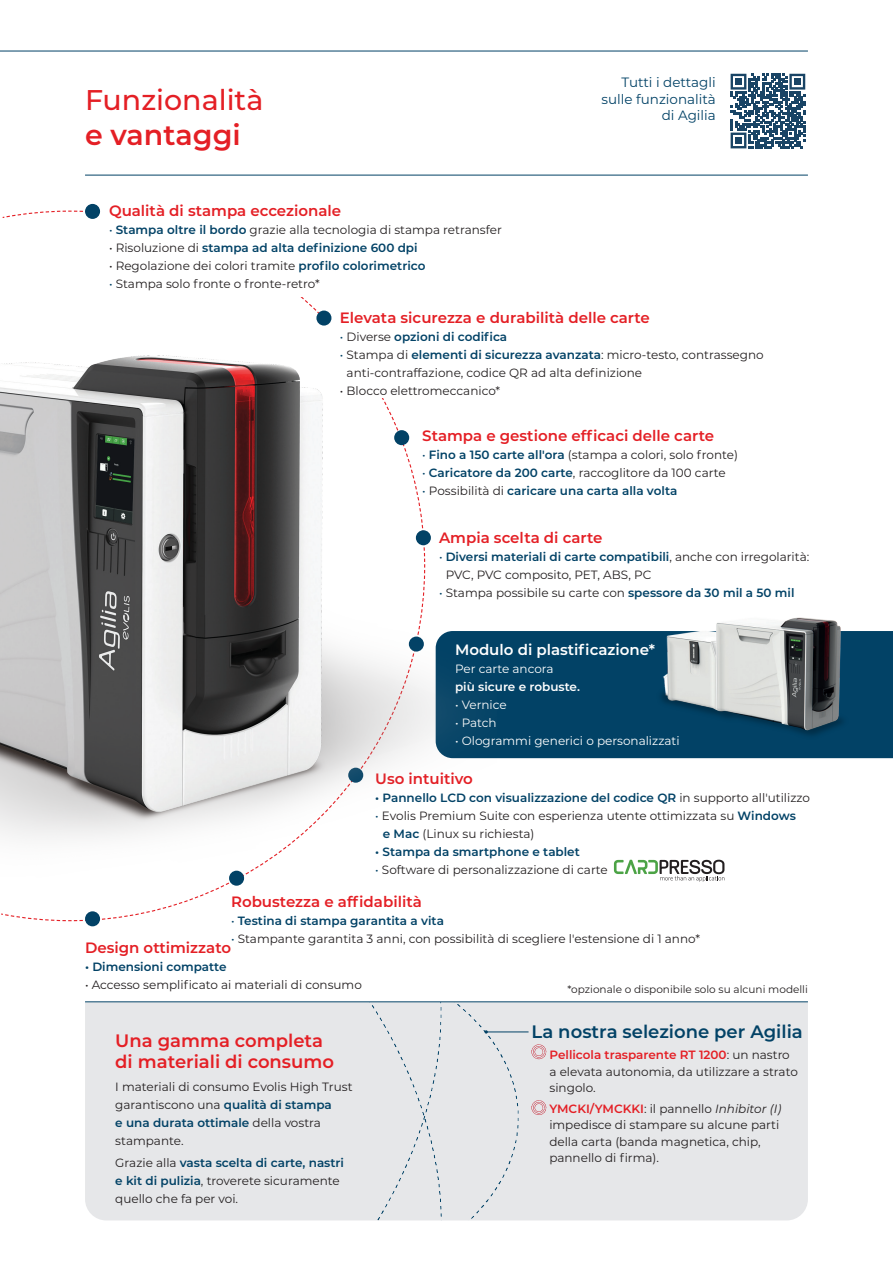
<style>
.page{position:relative;width:893px;height:1263px;background:#fff}
.page>*{position:absolute;margin:0;border:0;box-sizing:border-box;transform-origin:0 0}
.t1{font:500 28.5px "Montserrat";color:#e41f25}
.t2{font:600 28.5px "Montserrat";color:#e41f25}
.t3{font:600 18px/21px "Montserrat";color:#e41f25}
.t4{font:600 18px "Montserrat";color:#024266}
.t5{font:600 15px "Montserrat";color:#e41f25}
.t6{font:600 15px "Montserrat";color:#fff}
.t7{font:13.5px/16.2px "Montserrat";color:#024266;text-align:right}
.t8{font:12px/18px "Montserrat";color:#231f20}
.t9{font:600 12px "Montserrat";color:#024266}
.t10{font:12px "Montserrat";color:#fff}
.t11{font:600 12px "Montserrat";color:#fff}
.t12{font:10.5px "Montserrat";color:#231f20}
.s1{color:#024266}
.s2{font-weight:600;color:#024266}
.s3{font-weight:400;color:#231f20}
.s4{font-weight:400}
.s5{font-weight:600;color:#e41f25}
.s6{font-style:italic}
</style>
<div class="page">
<div style="left:519px;top:1002px;width:289px;height:218px;background:#e6e7e9"></div>
<div style="left:85px;top:1002px;width:434px;height:218px;background:#e6e7e9"></div>
<hr style="left:0;top:51px;width:808px;height:1px;background:#024266">
<hr style="left:85px;top:175px;width:723px;height:1px;background:#024266">
<hr style="left:85px;top:1001px;width:723px;height:1px;background:#024266">
<div style="left:496px;top:631px;width:397px;height:127px;background:#024266"></div>
<svg style="left:614px;top:860px;width:110px;height:22px"></svg>
<svg style="left:531px;top:1044px;width:16px;height:16px"></svg>
<svg style="left:531px;top:1100px;width:16px;height:15px"></svg>
<hr style="left:486px;top:1031px;width:43px;height:1px;background:#024266">
<img style="left:0;top:174px;width:496px;height:829px">
<svg style="left:731px;top:74px;width:74px;height:74px"></svg>
<div style="left:735px;top:78px;width:7px;height:7px;background:#194465"></div>
<div style="left:794px;top:78px;width:7px;height:7px;background:#194465"></div>
<div style="left:735px;top:137px;width:7px;height:7px;background:#194465"></div>
<div style="left:394px;top:430px;width:15px;height:15px;background:#024266;border-radius:50%"></div>
<img style="left:641px;top:617px;width:229px;height:132px">
<h1 class="t1" style="left:85px;top:80px;width:180px">Funzionalità</h1>
<h1 class="t2" style="left:85px;top:114px;width:157px">e vantaggi</h1>
<p class="t5" style="left:109px;top:200px;width:234px">Qualità di stampa eccezionale</p>
<p class="t8" style="left:109px;top:220px;width:394px"><span class="s1">•</span> <span class="s2">Stampa oltre il bordo</span> grazie alla tecnologia di stampa retransfer</p>
<p class="t9" style="left:109px;top:239px;width:310px"><span class="s3">• Risoluzione di</span> stampa ad alta definizione 600 dpi</p>
<p class="t8" style="left:109px;top:256px;width:318px">• Regolazione dei colori tramite <span class="s2">profilo colorimetrico</span></p>
<p class="t8" style="left:109px;top:274px;width:212px"><span class="s1">•</span> Stampa solo fronte o fronte-retro*</p>
<p class="t7" style="left:601px;top:74px;width:116px">Tutti i dettagli sulle funzionalità di Agilia</p>
<p class="t5" style="left:340px;top:307px;width:312px">Elevata sicurezza e durabilità delle carte</p>
<p class="t9" style="left:340px;top:328px;width:169px"><span class="s4">•</span> <span class="s3">Diverse</span> opzioni di codifica</p>
<p class="t8" style="left:347px;top:345px;width:419px;text-indent:-7px"><span class="s1">•</span> Stampa di <span class="s2">elementi di sicurezza avanzata</span>: micro-testo, contrassegno anti-contraffazione, codice QR ad alta definizione</p>
<p class="t8" style="left:340px;top:381px;width:162px">• Blocco elettromeccanico*</p>
<p class="t5" style="left:422px;top:425px;width:293px">Stampa e gestione efficaci delle carte</p>
<p class="t8" style="left:422px;top:446px;width:317px"><span class="s1">•</span> <span class="s2">Fino a 150 carte all'ora</span> (stampa a colori, solo fronte)</p>
<p class="t8" style="left:422px;top:464px;width:305px"><span class="s1">•</span> <span class="s2">Caricatore da 200 carte</span>, raccoglitore da 100 carte</p>
<p class="t9" style="left:422px;top:483px;width:257px"><span class="s4">•</span> <span class="s3">Possibilità di</span> caricare una carta alla volta</p>
<p class="t5" style="left:439px;top:527px;width:165px">Ampia scelta di carte</p>
<p class="t8" style="left:446px;top:547px;width:365px;text-indent:-7px"><span class="s1">•</span> <span class="s2">Diversi materiali di carte compatibili</span>, anche con irregolarità:<br>PVC, PVC composito, PET, ABS, PC</p>
<p class="t8" style="left:439px;top:583px;width:357px"><span class="s1">•</span> Stampa possibile su carte con <span class="s2">spessore da 30 mil a 50 mil</span></p>
<p class="t6" style="left:455px;top:639px;width:202px">Modulo di plastificazione*</p>
<p class="t10" style="left:455px;top:661px;width:100px">Per carte ancora</p>
<p class="t11" style="left:455px;top:678px;width:126px">più sicure e robuste.</p>
<p class="t10" style="left:455px;top:697px;width:53px">• Vernice</p>
<p class="t10" style="left:455px;top:715px;width:43px">• Patch</p>
<p class="t10" style="left:455px;top:733px;width:226px">• Ologrammi generici o personalizzati</p>
<p class="t5" style="left:375px;top:768px;width:99px">Uso intuitivo</p>
<p class="t9" style="left:375px;top:789px;width:436px">• Pannello LCD con visualizzazione del codice QR <span class="s3">in supporto all'utilizzo</span></p>
<p class="t8" style="left:383px;top:806px;width:415px;text-indent:-8px"><span class="s1">•</span> Evolis Premium Suite con esperienza utente ottimizzata su <span class="s2">Windows e Mac</span> (Linux su richiesta)</p>
<p class="t9" style="left:375px;top:843px;width:206px">• Stampa da smartphone e tablet</p>
<p class="t8" style="left:375px;top:860px;width:234px"><span class="s1">•</span> Software di personalizzazione di carte</p>
<p class="t5" style="left:231px;top:891px;width:192px">Robustezza e affidabilità</p>
<p class="t9" style="left:231px;top:912px;width:214px"><span class="s4">•</span> Testina di stampa garantita a vita</p>
<p class="t8" style="left:231px;top:929px;width:471px"><span class="s1">•</span> Stampante garantita 3 anni, con possibilità di scegliere l'estensione di 1 anno*</p>
<p class="t5" style="left:85px;top:937px;width:148px">Design ottimizzato</p>
<p class="t9" style="left:85px;top:958px;width:143px">• Dimensioni compatte</p>
<p class="t8" style="left:85px;top:975px;width:278px">• Accesso semplificato ai materiali di consumo</p>
<p class="t12" style="left:567px;top:982px;width:242px">*opzionale o disponibile solo su alcuni modelli</p>
<h2 class="t3" style="left:115px;top:1030px;width:220px">Una gamma completa di materiali di consumo</h2>
<p class="t8" style="left:115px;top:1077px;width:239px">I materiali di consumo Evolis High Trust garantiscono una <span class="s2">qualità di stampa<br>e una durata ottimale</span> della vostra stampante.</p>
<p class="t8" style="left:115px;top:1153px;width:230px">Grazie alla <span class="s2">vasta scelta di carte, nastri e kit di pulizia</span>, troverete sicuramente quello che fa per voi.</p>
<h2 class="t4" style="left:531px;top:1019px;width:273px">La nostra selezione per Agilia</h2>
<p class="t8" style="left:549px;top:1046px;width:250px;line-height:16.5px"><span class="s5">Pellicola trasparente RT 1200</span>: un nastro a elevata autonomia, da utilizzare a strato singolo.</p>
<p class="t8" style="left:549px;top:1100px;width:233px;line-height:16.5px"><span class="s5">YMCKI/YMCKKI</span>: il pannello <span class="s6">Inhibitor (I) </span>impedisce di stampare su alcune parti della carta (banda magnetica, chip, pannello di firma).</p>
</div>
